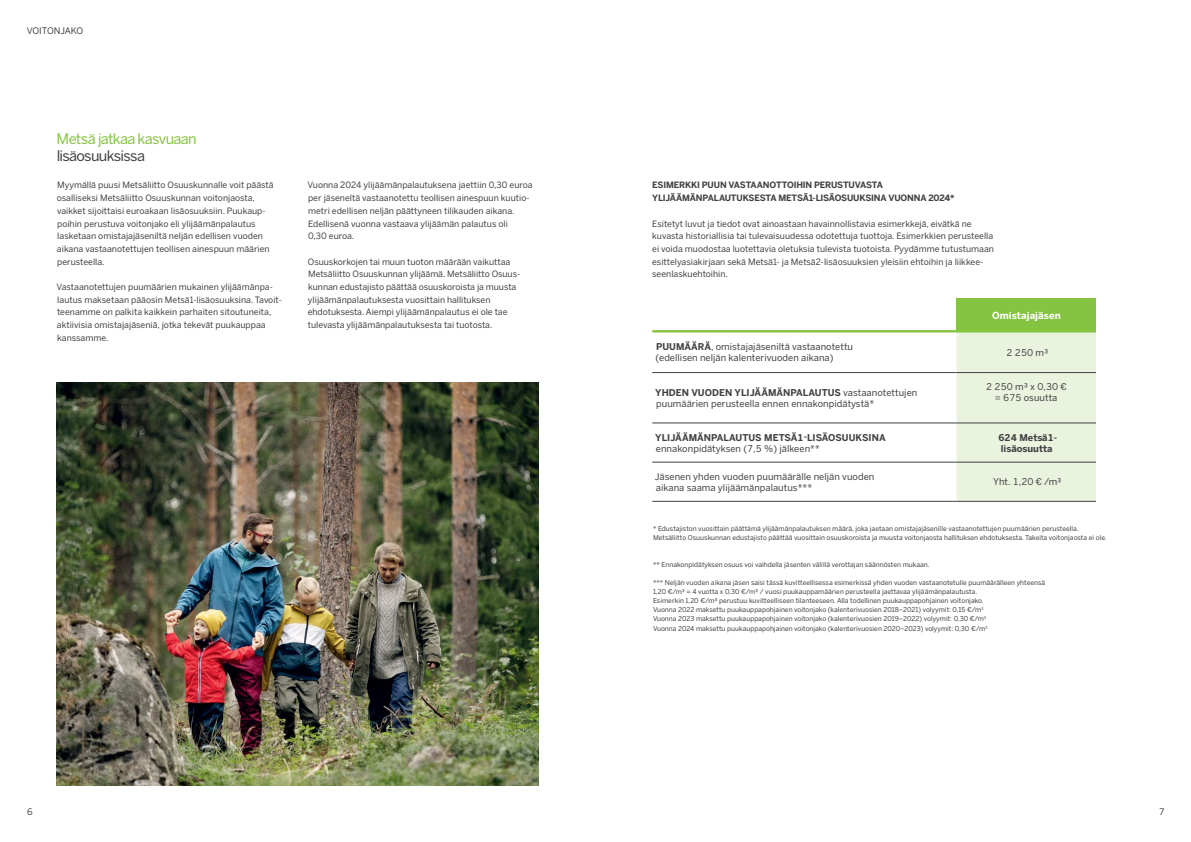
<style>
.page{position:relative;width:1191px;height:842px;background:#fff}
.page>*{position:absolute;margin:0;border:0;box-sizing:border-box;transform-origin:0 0}
.t1{font:14.5px "Benton Sans";letter-spacing:-.05em;color:#85c441}
.t2{font:14.5px "Benton Sans";letter-spacing:-.045em;color:#414042}
.t3{font:700 9.7px "Benton Sans";letter-spacing:.005em;color:#fff}
.t4{font:9.3px/11.2px "Benton Sans";letter-spacing:.005em;color:#414042}
.t5{font:700 9.3px/11.2px "Benton Sans";letter-spacing:.005em;color:#414042}
.t6{font:9px "Benton Sans";letter-spacing:-.015em;color:#414042}
.t7{font:8.7px/12.7px "Benton Sans";color:#414042}
.t8{font:700 8.7px/12.7px "Benton Sans";letter-spacing:-.02em;color:#414042}
.t9{font:6.7px/9px "Benton Sans";letter-spacing:.005em;color:#414042}
.s1{font-weight:700}
</style>
<div class="page">
<img style="left:57px;top:382px;width:482px;height:403px">
<div style="left:956px;top:298px;width:140px;height:33px;background:#85c441"></div>
<div style="left:956px;top:332px;width:140px;height:169px;background:#eaf3de"></div>
<hr style="left:652px;top:330px;width:304px;height:2px;background:#85c441">
<hr style="left:956px;top:330px;width:140px;height:2px;background:#85c441">
<hr style="left:652px;top:372px;width:304px;height:1px;background:#414042">
<hr style="left:956px;top:372px;width:140px;height:1px;background:#414042">
<hr style="left:652px;top:423px;width:304px;height:1px;background:#414042">
<hr style="left:956px;top:423px;width:140px;height:1px;background:#414042">
<hr style="left:652px;top:462px;width:304px;height:1px;background:#414042">
<hr style="left:956px;top:462px;width:140px;height:1px;background:#414042">
<hr style="left:652px;top:501px;width:304px;height:1px;background:#414042">
<hr style="left:956px;top:501px;width:140px;height:1px;background:#414042">
<p class="t6" style="left:27px;top:24px;width:58px">VOITONJAKO</p>
<h1 class="t1" style="left:57px;top:128px;width:142px">Metsä jatkaa kasvuaan</h1>
<h1 class="t2" style="left:57px;top:146px;width:90px">lisäosuuksissa</h1>
<p class="t7" style="left:57px;top:178px;width:218px">Myymällä puusi Metsäliitto Osuuskunnalle voit päästä osalliseksi Metsäliitto Osuuskunnan voitonjaosta, vaikket sijoittaisi euroakaan lisäosuuksiin. Puukaup&shy;poihin perustuva voitonjako eli ylijäämänpalautus lasketaan omistajajäseniltä neljän edellisen vuoden aikana vastaanotettujen teollisen ainespuun määrien perusteella.</p>
<p class="t7" style="left:57px;top:280px;width:227px">Vastaanotettujen puumäärien mukainen ylijäämänpa&shy;lautus maksetaan pääosin Metsä1-lisäosuuksina. Tavoit&shy;teenamme on palkita kaikkein parhaiten sitoutuneita, aktiivisia omistajajäseniä, jotka tekevät puukauppaa kanssamme.</p>
<p class="t7" style="left:307px;top:178px;width:226px">Vuonna 2024 ylijäämänpalautuksena jaettiin 0,30 euroa per jäseneltä vastaanotettu teollisen ainespuun kuutio&shy;metri edellisen neljän päättyneen tilikauden aikana.<br>Edellisenä vuonna vastaava ylijäämän palautus oli<br>0,30 euroa.</p>
<p class="t7" style="left:308px;top:255px;width:214px">Osuuskorkojen tai muun tuoton määrään vaikuttaa Metsäliitto Osuuskunnan ylijäämä. Metsäliitto Osuus&shy;kunnan edustajisto päättää osuuskoroista ja muusta ylijäämänpalautuksesta vuosittain hallituksen ehdotuksesta. Aiempi ylijäämänpalautus ei ole tae tulevasta ylijäämänpalautuksesta tai tuotosta.</p>
<p class="t8" style="left:652px;top:179px;width:304px">ESIMERKKI PUUN VASTAANOTTOIHIN PERUSTUVASTA<br>YLIJÄÄMÄNPALAUTUKSESTA METSÄ1-LISÄOSUUKSINA VUONNA 2024*</p>
<p class="t7" style="left:652px;top:217px;width:343px">Esitetyt luvut ja tiedot ovat ainoastaan havainnollistavia esimerkkejä, eivätkä ne kuvasta historiallisia tai tulevaisuudessa odotettuja tuottoja. Esimerkkien perusteella ei voida muodostaa luotettavia oletuksia tulevista tuotoista. Pyydämme tutustumaan esittelyasiakirjaan sekä Metsä1- ja Metsä2-lisäosuuksien yleisiin ehtoihin ja liikkee&shy;seenlaskuehtoihin.</p>
<p class="t3" style="left:992px;top:308px;width:70px">Omistajajäsen</p>
<p class="t4" style="left:655px;top:341px;width:199px"><span class="s1">PUUMÄÄRÄ</span>, omistajajäseniltä vastaanotettu (edellisen neljän kalenterivuoden aikana)</p>
<p class="t4" style="left:1006px;top:346px;width:43px">2 250 m³</p>
<p class="t4" style="left:655px;top:386px;width:264px"><span class="s1">YHDEN VUODEN YLIJÄÄMÄNPALAUTUS</span> vastaanotettujen puumäärien perusteella ennen ennakonpidätystä*</p>
<p class="t4" style="left:986px;top:381px;width:82px;text-align:center">2 250 m³ x 0,30 € = 675 osuutta</p>
<p class="t5" style="left:655px;top:431px;width:232px">YLIJÄÄMÄNPALAUTUS METSÄ1-LISÄOSUUKSINA</p>
<p class="t4" style="left:656px;top:442px;width:165px">ennakonpidätyksen (7,5 %) jälkeen**</p>
<p class="t5" style="left:998px;top:431px;width:60px">624 Metsä1- lisäosuutta</p>
<p class="t4" style="left:655px;top:470px;width:221px">Jäsenen yhden vuoden puumäärälle neljän vuoden aikana saama ylijäämänpalautus***</p>
<p class="t4" style="left:993px;top:476px;width:70px">Yht. 1,20 € /m³</p>
<p class="t9" style="left:653px;top:524px;width:455px">* Edustajiston vuosittain päättämä ylijäämänpalautuksen määrä, joka jaetaan omistajajäsenille vastaanotettujen puumäärien perusteella.<br>Metsäliitto Osuuskunnan edustajisto päättää vuosittain osuuskoroista ja muusta voitonjaosta hallituksen ehdotuksesta. Takeita voitonjaosta ei ole.</p>
<p class="t9" style="left:653px;top:560px;width:278px">** Ennakonpidätyksen osuus voi vaihdella jäsenten välillä verottajan säännösten mukaan.</p>
<p class="t9" style="left:653px;top:578px;width:394px">*** Neljän vuoden aikana jäsen saisi tässä kuvitteellisessa esimerkissä yhden vuoden vastaanotetulle puumäärälleen yhteensä 1,20 €/m³ = 4 vuotta x 0,30 €/m³ / vuosi puukauppamäärien perusteella jaettavaa ylijäämänpalautusta.<br>Esimerkin 1,20 €/m³ perustuu kuvitteelliseen tilanteeseen. Alla todellinen puukauppapohjainen voitonjako.<br>Vuonna 2022 maksettu puukauppapohjainen voitonjako (kalenterivuosien 2018–2021) volyymit: 0,15 €/m<sup>3<br></sup>Vuonna 2023 maksettu puukauppapohjainen voitonjako (kalenterivuosien 2019–2022) volyymit: 0,30 €/m<sup>3</sup></p>
<p class="t9" style="left:653px;top:624px;width:336px">Vuonna 2024 maksettu puukauppapohjainen voitonjako (kalenterivuosien 2020–2023) volyymit: 0,30 €/m<sup>3</sup></p>
<p class="t6" style="left:27px;top:805px;width:7px">6</p>
<p class="t6" style="left:1159px;top:805px;width:6px">7</p>
</div>
